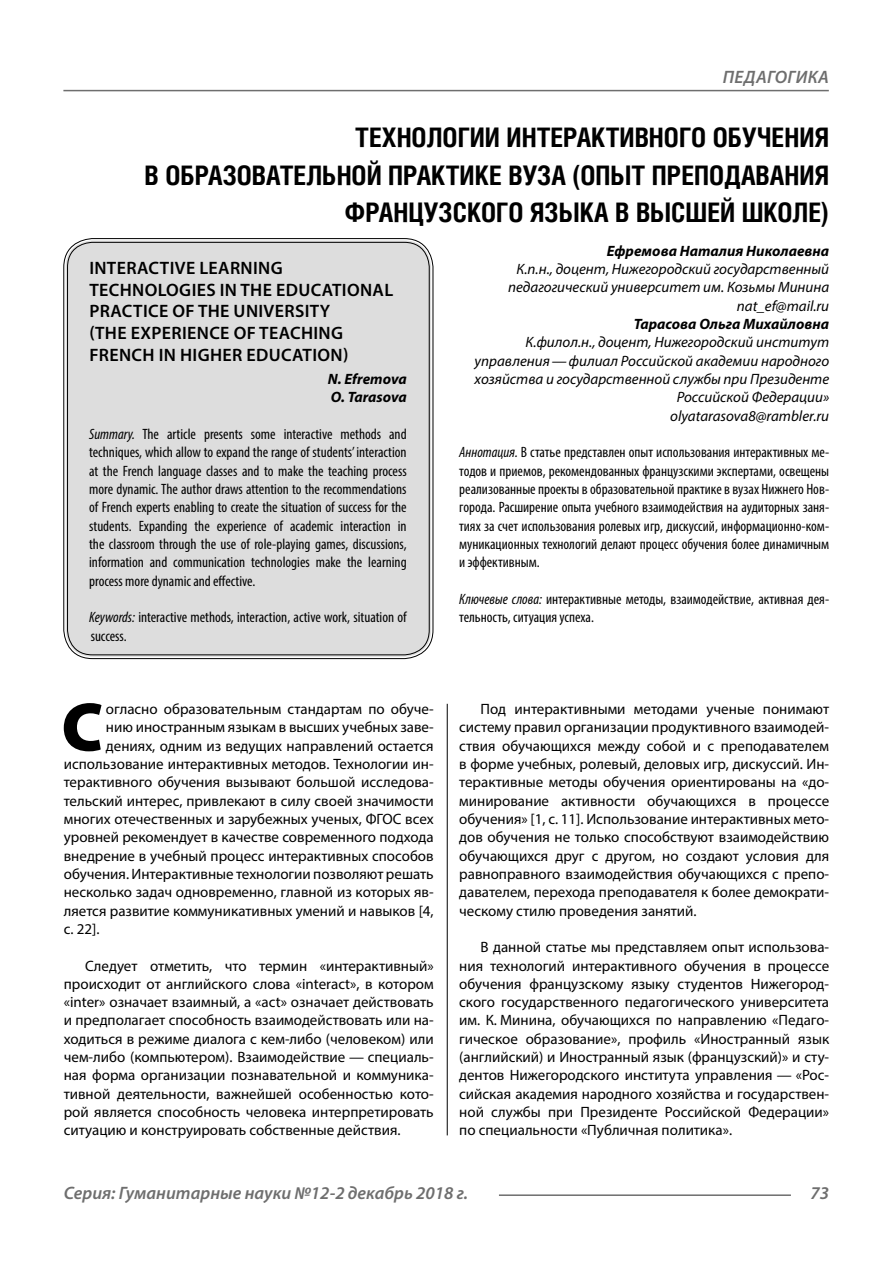
<style>
.page{position:relative;width:893px;height:1263px;background:#fff}
.page>*{position:absolute;margin:0;border:0;box-sizing:border-box;transform-origin:0 0}
.Bukvica{font:900 69.3px "Myriad Pro";color:#000}
.Header{font:700 27px/37.5px "Helios Cond";color:#000;text-align:right}
.Header-eng{font:600 18px/21.6px "Myriad Pro";letter-spacing:.02em;color:#000}
.t1{font:italic 600 18px "Myriad Pro";color:#6e6e6e}
.Normal{font:15px/18.3px "Myriad Pro";color:#000;text-align:justify}
.Annotation-eng{font:condensed 15px/18.3px "Myriad Pro";color:#000;text-align:justify}
.Bukvica-2{font:15px "Myriad Pro";color:#000}
.Annotation-rus{font:condensed 15px/18.3px "Myriad Pro";color:#000;text-align:justify}
.Author-doc{font:italic 15px/18.3px "Myriad Pro";color:#000;text-align:center}
.Author{font:italic 700 15px "Myriad Pro";color:#000}
.Author-email{font:italic 15px "Myriad Pro";color:#000}
.Author-eng{font:italic 700 15px "Myriad Pro";color:#000}
.s1{font-style:italic}
</style>
<div class="page">
<hr style="left:447px;top:704px;width:1px;height:431px;background:#000">
<div style="left:66px;top:240px;width:365px;height:417px;background:#ddd;border-radius:27px"></div>
<hr style="left:63px;top:90px;width:766px;height:1px;background:#6e6e6e">
<hr style="left:499px;top:1194px;width:292px;height:2px;background:#6e6e6e">
<p class="t1" style="left:723px;top:66px;width:24px">Педагогика</p>
<p class="Header" style="left:145px;top:118px;width:686px">ТЕХНОЛОГИИ ИНТЕРАКТИВНОГО ОБУЧЕНИЯ<br>В ОБРАЗОВАТЕЛЬНОЙ ПРАКТИКЕ ВУЗА (ОПЫТ ПРЕПОДАВАНИЯ<br>ФРАНЦУЗСКОГО ЯЗЫКА В ВЫСШЕЙ ШКОЛЕ)</p>
<p class="Author" style="left:607px;top:241px;width:224px">Ефремова Наталия Николаевна</p>
<p class="Author-doc" style="left:508px;top:260px;width:322px">К.п.н., доцент, Нижегородский государственный педагогический университет им. Козьмы Минина</p>
<p class="Author-email" style="left:737px;top:296px;width:94px">nat_ef@mail.ru</p>
<p class="Author" style="left:634px;top:314px;width:197px">Тарасова Ольга Михайловна</p>
<p class="Author-doc" style="left:475px;top:333px;width:356px;text-align:right">К.филол.н., доцент, Нижегородский институт управления—филиал Российской академии народного хозяйства и государственной службы при Президенте Российской Федерации»</p>
<p class="Author-email" style="left:670px;top:406px;width:160px">olyatarasova8@rambler.ru</p>
<p class="Annotation-rus" style="left:459px;top:443px;width:371px"><span class="s1">Аннотация.</span> В статье представлен опыт использования интерактивных ме&shy;тодов и приемов, рекомендованных французскими экспертами, освещены реализованные проекты в образовательной практике в вузах Нижнего Нов&shy;города. Расширение опыта учебного взаимодействия на аудиторных заня&shy;тиях за счет использования ролевых игр, дискуссий, информационно-ком&shy;муникационных технологий делают процесс обучения более динамичным и эффективным.</p>
<p class="Annotation-rus" style="left:459px;top:590px;width:371px"><span class="s1">Ключевые слова:</span> интерактивные методы, взаимодействие, активная дея&shy;тельность, ситуация успеха.</p>
<p class="Header-eng" style="left:89px;top:257px;width:305px">INTERACTIVE LEARNING<br>TECHNOLOGIES IN THE EDUCATIONAL<br>PRACTICE OF THE UNIVERSITY<br>(THE EXPERIENCE OF TEACHING<br>FRENCH IN HIGHER EDUCATION)</p>
<p class="Author-eng" style="left:328px;top:369px;width:80px">N. Efremova</p>
<p class="Author-eng" style="left:331px;top:388px;width:77px">O. Tarasova</p>
<p class="Annotation-eng" style="left:89px;top:425px;width:319px"><span class="s1">Summary.</span> The article presents some interactive methods and techniques, which allow to expand the range of students’ interaction at the French language classes and to make the teaching process more dynamic. The author draws attention to the recommendations of French experts enabling to create the situation of success for the students. Expanding the experience of academic interaction in the classroom through the use of role-playing games, discussions, information and communication technologies make the learning process more dynamic and effective.</p>
<p class="Annotation-eng" style="left:89px;top:608px;width:319px"><span class="s1">Keywords:</span> interactive methods, interaction, active work, situation of success.</p>
<p class="Bukvica" style="left:61px;top:681px;width:43px">С</p>
<p class="Bukvica-2" style="left:106px;top:700px;width:329px">огласно образовательным стандартам по обуче-</p>
<p class="Bukvica-2" style="left:106px;top:718px;width:329px">нию иностранным языкам в высших учебных заве-</p>
<p class="Bukvica-2" style="left:106px;top:736px;width:329px">дениях, одним из ведущих направлений остается</p>
<p class="Bukvica-2" style="left:64px;top:755px;width:371px">использование интерактивных методов. Технологии ин-</p>
<p class="Bukvica-2" style="left:64px;top:773px;width:371px">терактивного обучения вызывают большой исследова-</p>
<p class="Bukvica-2" style="left:64px;top:791px;width:371px">тельский интерес, привлекают в силу своей значимости</p>
<p class="Bukvica-2" style="left:64px;top:810px;width:371px">многих отечественных и зарубежных ученых, ФГОС всех</p>
<p class="Bukvica-2" style="left:64px;top:828px;width:371px">уровней рекомендует в качестве современного подхода</p>
<p class="Bukvica-2" style="left:64px;top:846px;width:371px">внедрение в учебный процесс интерактивных способов</p>
<p class="Bukvica-2" style="left:64px;top:864px;width:371px">обучения. Интерактивные технологии позволяют решать</p>
<p class="Bukvica-2" style="left:64px;top:883px;width:371px">несколько задач одновременно, главной из которых яв-</p>
<p class="Bukvica-2" style="left:64px;top:901px;width:371px">ляется развитие коммуникативных умений и навыков [4,</p>
<p class="Bukvica-2" style="left:64px;top:919px;width:37px">с. 22].</p>
<p class="Normal" style="left:64px;top:956px;width:371px;text-indent:21px">Следует отметить, что термин «интерактивный» происходит от английского слова «interact», в котором «inter» означает взаимный, а «act» означает действовать и предполагает способность взаимодействовать или на&shy;ходиться в режиме диалога с кем-либо (человеком) или чем-либо (компьютером). Взаимодействие — специаль&shy;ная форма организации познавательной и коммуника&shy;тивной деятельности, важнейшей особенностью кото&shy;рой является способность человека интерпретировать ситуацию и конструировать собственные действия.</p>
<p class="Normal" style="left:459px;top:699px;width:371px;text-indent:21px">Под интерактивными методами ученые понимают систему правил организации продуктивного взаимодей&shy;ствия обучающихся между собой и с преподавателем в форме учебных, ролевый, деловых игр, дискуссий. Ин&shy;терактивные методы обучения ориентированы на «до&shy;минирование активности обучающихся в процессе обучения» [1, с. 11]. Использование интерактивных мето&shy;дов обучения не только способствуют взаимодействию обучающихся друг с другом, но создают условия для равноправного взаимодействия обучающихся с препо&shy;давателем, перехода преподавателя к более демократи&shy;ческому стилю проведения занятий.</p>
<p class="Normal" style="left:459px;top:938px;width:371px;text-indent:21px">В данной статье мы представляем опыт использова&shy;ния технологий интерактивного обучения в процессе обучения французскому языку студентов Нижегород&shy;ского государственного педагогического университета им. К. Минина, обучающихся по направлению «Педаго&shy;гическое образование», профиль «Иностранный язык (английский) и Иностранный язык (французский)» и сту&shy;дентов Нижегородского института управления — «Рос&shy;сийская академия народного хозяйства и государствен&shy;ной службы при Президенте Российской Федерации» по специальности «Публичная политика».</p>
<p class="t1" style="left:64px;top:1182px;width:406px">Серия: Гуманитарные науки №12-2 декабрь 2018 г.</p>
<p class="t1" style="left:810px;top:1182px;width:20px">73</p>
</div>
